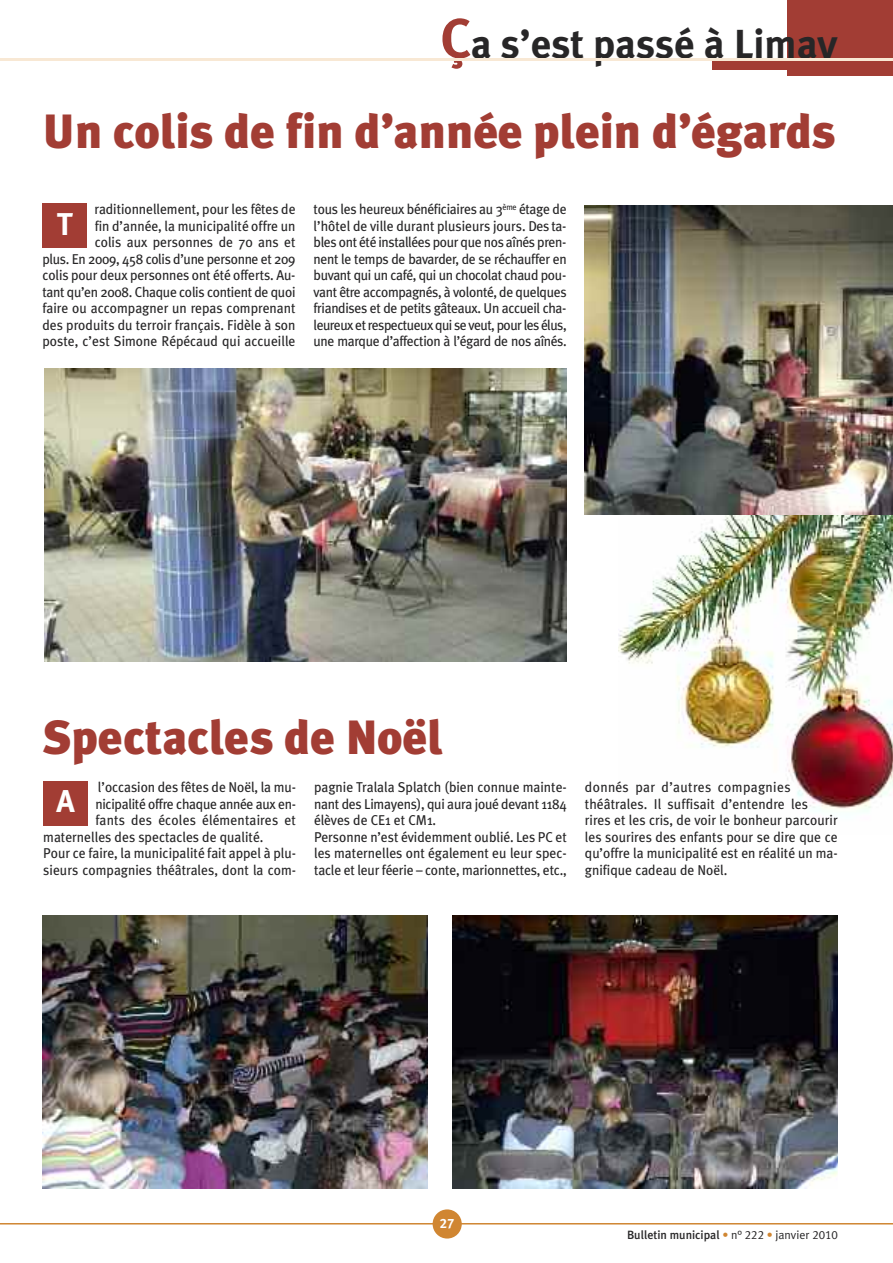
<style>
.page{position:relative;width:893px;height:1263px;background:#fff}
.page>*{position:absolute;margin:0;border:0;box-sizing:border-box;transform-origin:0 0}
.t1{font:900 48px "Meta Plus";color:#a23d34}
.t2{font:700 40.5px "Meta Plus";color:#272627}
.t3{font:700 31.5px "Meta Plus";color:#fff}
.t4{font:14.25px/16.5px "Meta Plus";color:#272627;scale:.96 1}
.t5{font:14.25px "Meta Plus";letter-spacing:-.02em;color:#272627;scale:.96 1}
.t6{font:13.5px "Meta Plus Bold Caps";color:#fff}
.t7{font:500 12px "Meta Plus";color:#272627}
.s1{font-size:55.5px;color:#a23d34}
.s2{font-family:"Meta Plus Normal";font-weight:400;color:#d08632}
.s3{font-family:"Meta Plus Normal";font-weight:400}
.s4{font-family:"Meta Plus Normal Caps";font-weight:400}
</style>
<div class="page">
<img style="left:619px;top:514px;width:274px;height:297px">
<hr style="left:0;top:1223px;width:893px;height:1px;background:#d08632">
<div style="left:433px;top:1209px;width:29px;height:29px;background:#d08632;border-radius:50%"></div>
<div style="left:787px;top:0;width:106px;height:76px;background:#a23d34"></div>
<div style="left:712px;top:61px;width:181px;height:9px;background:#a23d34"></div>
<hr style="left:0;top:59px;width:893px;height:2px;background:#f8e8d4">
<div style="left:43px;top:203px;width:44px;height:45px;background:#a23d34"></div>
<div style="left:43px;top:781px;width:45px;height:44px;background:#a23d34"></div>
<img style="left:44px;top:368px;width:523px;height:294px">
<img style="left:585px;top:206px;width:308px;height:308px">
<img style="left:453px;top:916px;width:385px;height:272px">
<img style="left:43px;top:916px;width:385px;height:272px">
<h2 class="t2" style="left:440px;top:20px;width:399px"><span class="s1">Ç</span>a s’est passé à Limay</h2>
<h1 class="t1" style="left:43px;top:104px;width:795px">Un colis de fin d’année plein d’égards</h1>
<p class="t4" style="left:43px;top:201px;width:265px;text-align:right">raditionnellement, pour les fêtes de<br>fin d’année, la municipalité offre un<br>colis aux personnes de 70 ans et<br>plus. En 2009, 458 colis d’une personne et 209 colis pour deux personnes ont été offerts. Au&shy;tant qu’en 2008. Chaque colis contient de quoi faire ou accompagner un repas comprenant des produits du terroir français. Fidèle à son poste, c’est Simone Répécaud qui accueille</p>
<p class="t4" style="left:314px;top:201px;width:265px;text-align:justify">tous les heureux bénéficiaires au 3<sup>ème</sup> étage de l’hôtel de ville durant plusieurs jours. Des ta&shy;bles ont été installées pour que nos aînés pren&shy;nent le temps de bavarder, de se réchauffer en buvant qui un café, qui un chocolat chaud pou&shy;vant être accompagnés, à volonté, de quelques friandises et de petits gâteaux. Un accueil cha&shy;leureux et respectueux qui se veut, pour les élus, une marque d’affection à l’égard de nos aînés.</p>
<h3 class="t3" style="left:57px;top:205px;width:18px">T</h3>
<h1 class="t1" style="left:43px;top:710px;width:402px">Spectacles de Noël</h1>
<p class="t4" style="left:98px;top:779px;width:208px">l’occasion des fêtes de Noël, la mu-</p>
<p class="t5" style="left:95px;top:795px;width:211px">nicipalité offre chaque année aux en-</p>
<p class="t4" style="left:95px;top:812px;width:211px">fants des écoles élémentaires et</p>
<p class="t4" style="left:43px;top:828px;width:231px">maternelles des spectacles de qualité.</p>
<p class="t4" style="left:43px;top:845px;width:265px">Pour ce faire, la municipalité fait appel à plu-</p>
<p class="t4" style="left:43px;top:861px;width:265px">sieurs compagnies théâtrales, dont la com-</p>
<h3 class="t3" style="left:56px;top:783px;width:20px">A</h3>
<p class="t4" style="left:314px;top:779px;width:265px">pagnie Tralala Splatch (bien connue mainte&shy;nant des Limayens), qui aura joué devant 1184 élèves de CE1 et CM1.<br>Personne n’est évidemment oublié. Les PC et les maternelles ont également eu leur spec&shy;tacle et leur féerie – conte, marionnettes, etc.,</p>
<p class="t4" style="left:585px;top:779px;width:265px">donnés par d’autres compagnies théâtrales. Il suffisait d’entendre les<br>rires et les cris, de voir le bonheur parcourir les sourires des enfants pour se dire que ce qu’offre la municipalité est en réalité un ma&shy;gnifique cadeau de Noël.</p>
<p class="t6" style="left:440px;top:1215px;width:16px">27</p>
<p class="t7" style="left:627px;top:1227px;width:212px">Bulletin municipal <span class="s2">•</span> <span class="s3">n°</span> <span class="s4">222</span> <span class="s2">•</span> <span class="s3">janvier</span> <span class="s4">2010</span></p>
</div>
